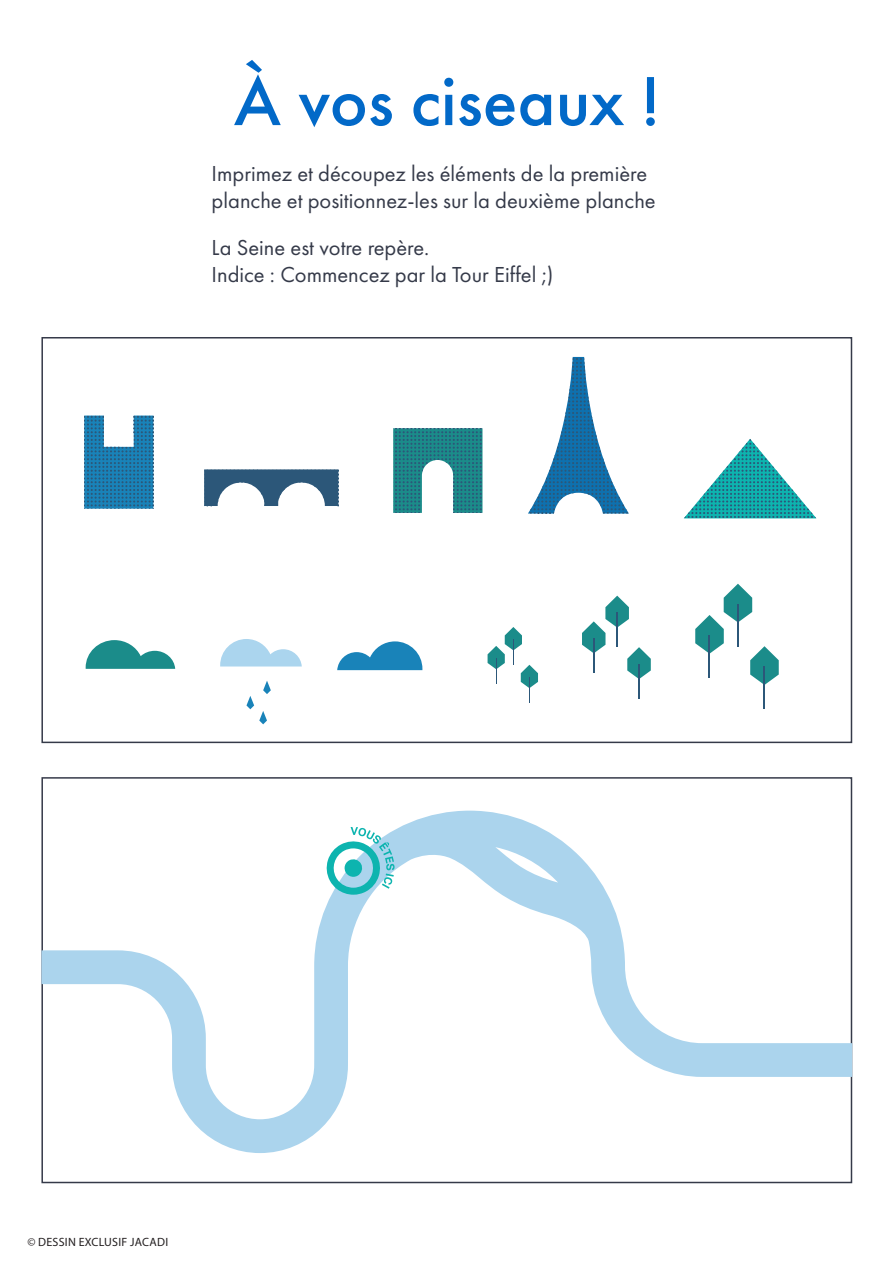
<style>
.page{position:relative;width:893px;height:1263px;background:#fff}
.page>*{position:absolute;margin:0;border:0;box-sizing:border-box;transform-origin:0 0}
.t1{font:500 72px "Futura PT";color:#0269c8}
.t2{font:22.5px/27px "Futura PT";color:#353a49}
.t3{font:12px "Myriad Pro";letter-spacing:.02em;color:#231f20}
</style>
<div class="page">
<div style="left:41px;top:337px;width:811px;height:406px;border:2px solid #353a49"></div>
<svg style="left:41px;top:811px;width:811px;height:342px"></svg>
<svg style="left:326px;top:827px;width:69px;height:68px"></svg>
<svg style="left:393px;top:428px;width:89px;height:85px"></svg>
<svg style="left:337px;top:641px;width:85px;height:29px"></svg>
<svg style="left:684px;top:439px;width:132px;height:79px"></svg>
<svg style="left:84px;top:416px;width:69px;height:93px;background:#3e8cb6"></svg>
<svg style="left:220px;top:639px;width:82px;height:27px"></svg>
<svg style="left:246px;top:681px;width:25px;height:43px"></svg>
<svg style="left:204px;top:469px;width:134px;height:37px"></svg>
<svg style="left:528px;top:357px;width:101px;height:156px"></svg>
<svg style="left:488px;top:627px;width:50px;height:75px"></svg>
<svg style="left:582px;top:596px;width:69px;height:83px"></svg>
<hr style="left:638px;top:664px;width:2px;height:35px;background:#2c5779">
<svg style="left:695px;top:584px;width:84px;height:101px"></svg>
<hr style="left:764px;top:666px;width:1px;height:43px;background:#2c5779">
<svg style="left:86px;top:640px;width:89px;height:29px"></svg>
<p class="t1" style="left:234px;top:58px;width:427px">À vos ciseaux !</p>
<p class="t2" style="left:212px;top:160px;width:445px">Imprimez et découpez les éléments de la première planche et positionnez-les sur la deuxième planche</p>
<p class="t2" style="left:212px;top:234px;width:219px">La Seine est votre repère.</p>
<p class="t2" style="left:212px;top:261px;width:343px">Indice : Commencez par la Tour Eiffel ;)</p>
<p class="t3" style="left:27px;top:1234px;width:142px">© DESSIN EXCLUSIF JACADI</p>
</div>
